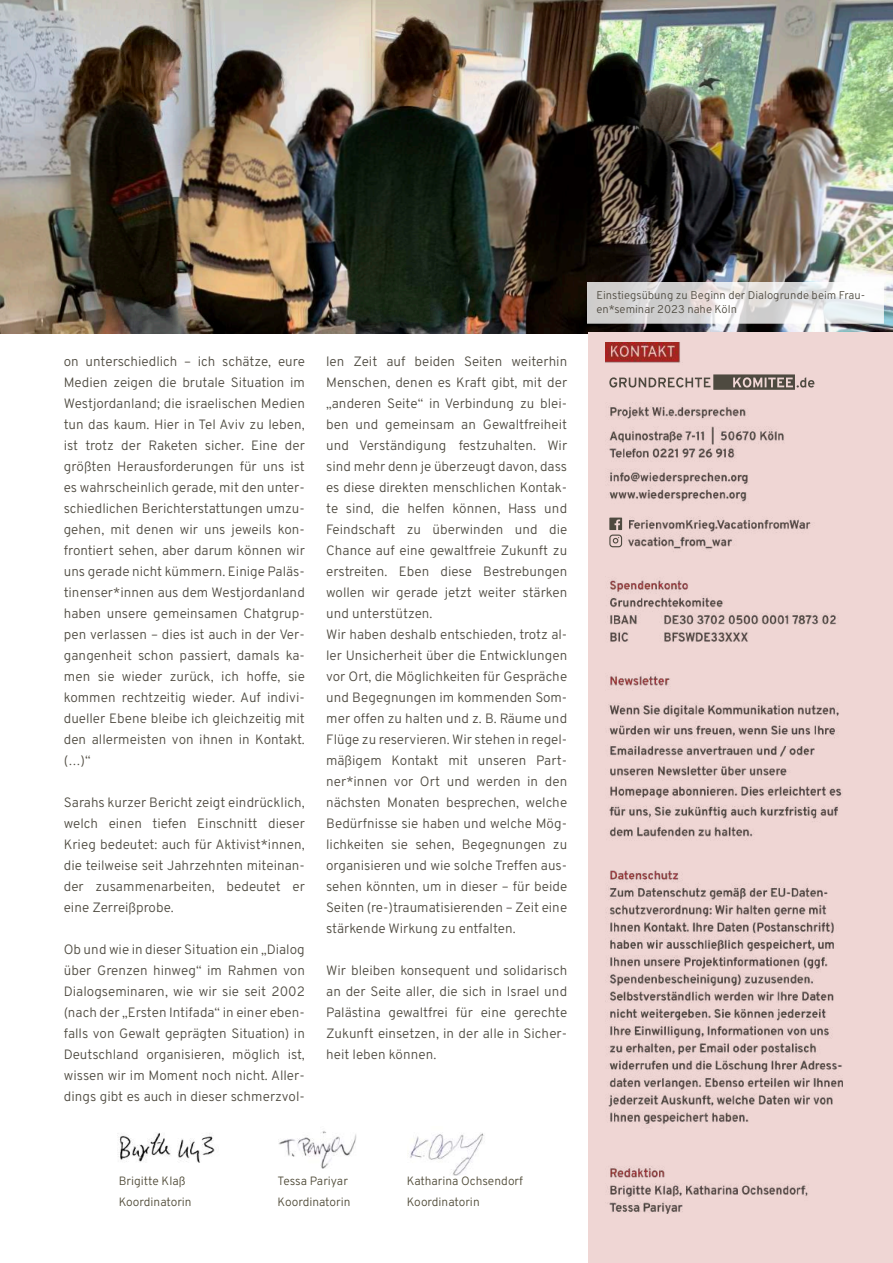
<style>
.page{position:relative;width:893px;height:1263px;background:#fff}
.page>*{position:absolute;margin:0;border:0;box-sizing:border-box;transform-origin:0 0}
.t1{font:300 13.5px/21px "Overpass";color:#4e4a40;text-align:justify}
.t2{font:300 12px/21px "Overpass";letter-spacing:-.005em;color:#4e4936}
.t3{font:300 11.25px/13.5px "Overpass";color:#4e4a40}
</style>
<div class="page">
<img style="left:0;top:0;width:893px;height:333px">
<div style="left:588px;top:333px;width:305px;height:930px;background:#efd6d4"></div>
<img style="left:605px;top:342px;width:238px;height:871px">
<svg style="left:609px;top:518px;width:13px;height:29px"></svg>
<svg style="left:609px;top:374px;width:205px;height:16px"></svg>
<img style="left:588px;top:283px;width:295px;height:40px">
<img style="left:118px;top:1132px;width:97px;height:31px">
<img style="left:278px;top:1131px;width:79px;height:38px">
<img style="left:408px;top:1133px;width:76px;height:42px">
<p class="t1" style="left:64px;top:352px;width:243px">on unterschiedlich – ich schätze, eure Medien zeigen die brutale Situation im Westjordanland; die israelischen Medien tun das kaum. Hier in Tel Aviv zu leben, ist trotz der Raketen sicher. Eine der größten Herausforderungen für uns ist es wahrscheinlich gerade, mit den unter&shy;schiedlichen Berichterstattungen umzu&shy;gehen, mit denen wir uns jeweils kon&shy;frontiert sehen, aber darum können wir uns gerade nicht kümmern. Einige Paläs&shy;tinenser*innen aus dem Westjordanland haben unsere gemeinsamen Chatgrup&shy;pen verlassen – dies ist auch in der Ver&shy;gangenheit schon passiert, damals ka&shy;men sie wieder zurück, ich hoffe, sie kommen rechtzeitig wieder. Auf indivi&shy;dueller Ebene bleibe ich gleichzeitig mit den allermeisten von ihnen in Kontakt. (…)“</p>
<p class="t1" style="left:64px;top:793px;width:243px">Sarahs kurzer Bericht zeigt eindrücklich, welch einen tiefen Einschnitt dieser Krieg bedeutet: auch für Aktivist*innen, die teilweise seit Jahrzehnten miteinan&shy;der zusammenarbeiten, bedeutet er eine Zerreißprobe.</p>
<p class="t1" style="left:64px;top:940px;width:243px">Ob und wie in dieser Situation ein „Dialog über Grenzen hinweg“ im Rahmen von Dialogseminaren, wie wir sie seit 2002 (nach der „Ersten Intifada“ in einer eben&shy;falls von Gewalt geprägten Situation) in Deutschland organisieren, möglich ist, wissen wir im Moment noch nicht. Aller&shy;dings gibt es auch in dieser schmerzvol-</p>
<p class="t1" style="left:326px;top:352px;width:243px;text-align:left">len Zeit auf beiden Seiten weiterhin Menschen, denen es Kraft gibt, mit der „anderen Seite“ in Verbindung zu blei&shy;ben und gemeinsam an Gewaltfreiheit und Verständigung festzuhalten. Wir sind mehr denn je überzeugt davon, dass es diese direkten menschlichen Kontak&shy;te sind, die helfen können, Hass und Feindschaft zu überwinden und die Chance auf eine gewaltfreie Zukunft zu erstreiten. Eben diese Bestrebungen wollen wir gerade jetzt weiter stärken und unterstützen.<br>Wir haben deshalb entschieden, trotz al&shy;ler Unsicherheit über die Entwicklungen vor Ort, die Möglichkeiten für Gespräche und Begegnungen im kommenden Som&shy;mer offen zu halten und z. B. Räume und Flüge zu reservieren. Wir stehen in regel&shy;mäßigem Kontakt mit unseren Part&shy;ner*innen vor Ort und werden in den nächsten Monaten besprechen, welche Bedürfnisse sie haben und welche Mög&shy;lichkeiten sie sehen, Begegnungen zu organisieren und wie solche Treffen aus&shy;sehen könnten, um in dieser – für beide Seiten (re-)traumatisierenden – Zeit eine stärkende Wirkung zu entfalten.</p>
<p class="t1" style="left:326px;top:961px;width:243px">Wir bleiben konsequent und solidarisch an der Seite aller, die sich in Israel und Palästina gewaltfrei für eine gerechte Zukunft einsetzen, in der alle in Sicher&shy;heit leben können.</p>
<p class="t2" style="left:119px;top:1172px;width:74px">Brigitte Klaß<br>Koordinatorin</p>
<p class="t2" style="left:278px;top:1172px;width:74px">Tessa Pariyar<br>Koordinatorin</p>
<p class="t2" style="left:407px;top:1172px;width:118px">Katharina Ochsendorf<br>Koordinatorin</p>
<p class="t3" style="left:596px;top:290px;width:270px">Einstiegsübung zu Beginn der Dialogrunde beim Frau&shy;en*seminar 2023 nahe Köln</p>
</div>
